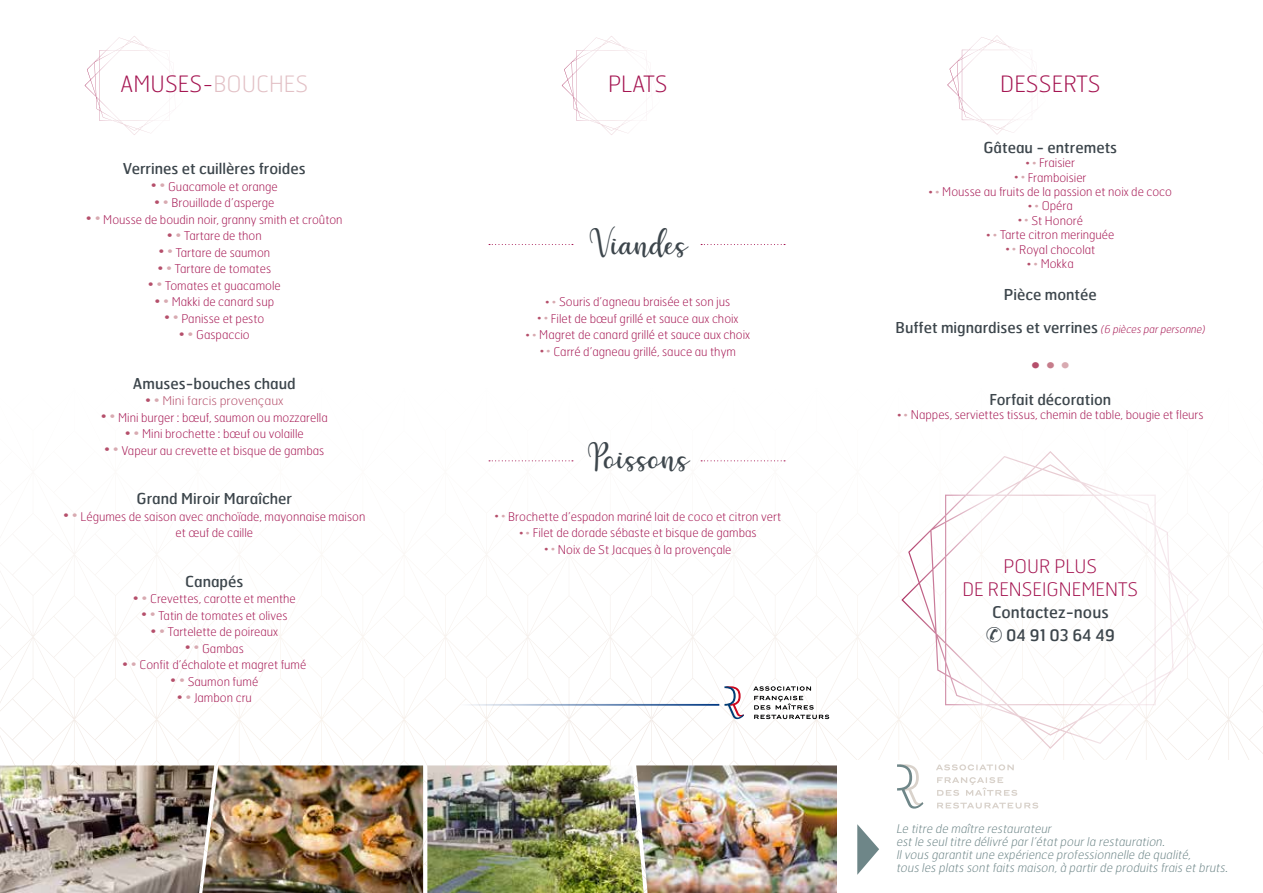
<style>
.page{position:relative;width:1263px;height:893px;background:#fff}
.page>*{position:absolute;margin:0;border:0;box-sizing:border-box;transform-origin:0 0}
.t1{font:36px "Hello";color:#3d464c}
.t2{font:100 22.5px "Hermes";color:#a51652}
.t3{font:100 21px "Hermes";color:#b54f6b;scale:1.08 1}
.t4{font:100 18.75px/22.6px "Hermes";color:#a51652;text-align:center}
.t5{font:16.05px/22.6px "Hermes";color:#3d464c}
.t6{font:15px/32.4px "Hermes";color:#3d464c;text-align:center}
.t7{font:100 12px/16.5px "Hermes";color:#a51652;text-align:center}
.t8{font:italic 100 12px/12.8px "Hermes";color:#6e8688}
.t9{font:100 12px "Hermes";color:#b54f6b;scale:1.1 1}
.s1{color:#e2c0c5}
.s2{color:#b54f6b}
.s3{color:#d8aab1}
.s4{font-size:9px;color:#b54f6b}
.s5{font-size:9px;color:#d8aab1}
.s6{font-weight:100;font-style:italic;font-size:10.5px;color:#a51652}
.s7{color:#c67c8b}
</style>
<div class="page">
<svg style="left:0;top:460px;width:651px;height:424px"></svg>
<svg style="left:651px;top:460px;width:612px;height:305px"></svg>
<svg style="left:85px;top:36px;width:91px;height:99px"></svg>
<svg style="left:489px;top:244px;width:84px;height:1px"></svg>
<svg style="left:489px;top:460px;width:84px;height:1px"></svg>
<svg style="left:701px;top:244px;width:84px;height:1px"></svg>
<svg style="left:701px;top:460px;width:84px;height:1px"></svg>
<svg style="left:562px;top:36px;width:90px;height:99px"></svg>
<svg style="left:724px;top:686px;width:20px;height:33px"></svg>
<svg style="left:753px;top:686px;width:76px;height:33px"></svg>
<hr style="left:459px;top:704px;width:260px;height:2px;background:#003882">
<img style="left:0;top:765px;width:202px;height:128px">
<img style="left:202px;top:765px;width:221px;height:128px">
<img style="left:427px;top:765px;width:209px;height:128px">
<img style="left:636px;top:765px;width:201px;height:128px">
<svg style="left:901px;top:451px;width:298px;height:298px"></svg>
<div style="left:838px;top:761px;width:425px;height:132px;background:#fff"></div>
<svg style="left:897px;top:764px;width:26px;height:45px"></svg>
<svg style="left:937px;top:802px;width:101px;height:7px"></svg>
<svg style="left:937px;top:777px;width:80px;height:19px"></svg>
<svg style="left:936px;top:764px;width:78px;height:6px"></svg>
<svg style="left:857px;top:824px;width:22px;height:51px"></svg>
<svg style="left:947px;top:35px;width:91px;height:100px"></svg>
<svg style="left:986px;top:627px;width:16px;height:16px"></svg>
<h2 class="t2" style="left:120px;top:69px;width:190px">AMUSES-<span class="s1">BOUCHES</span></h2>
<p class="t6" style="left:123px;top:152px;width:184px">Verrines et cuillères froides</p>
<p class="t7" style="left:151px;top:178px;width:129px"><span class="s2">•</span> <span class="s3">•</span> Guacamole et orange</p>
<p class="t7" style="left:154px;top:194px;width:122px"><span class="s2">•</span> <span class="s3">•</span> Brouillade d’asperge</p>
<p class="t7" style="left:86px;top:211px;width:258px"><span class="s2">•</span> <span class="s3">•</span> Mousse de boudin noir, granny smith et croûton</p>
<p class="t7" style="left:167px;top:227px;width:96px"><span class="s2">•</span> <span class="s3">•</span> Tartare de thon</p>
<p class="t7" style="left:158px;top:244px;width:113px"><span class="s2">•</span> <span class="s3">•</span> Tartare de saumon</p>
<p class="t7" style="left:157px;top:260px;width:115px"><span class="s2">•</span> <span class="s3">•</span> Tartare de tomates</p>
<p class="t7" style="left:148px;top:277px;width:134px"><span class="s2">•</span> <span class="s3">•</span> Tomates et guacamole</p>
<p class="t7" style="left:154px;top:293px;width:121px"><span class="s2">•</span> <span class="s3">•</span> Makki de canard sup</p>
<p class="t7" style="left:164px;top:310px;width:102px"><span class="s2">•</span> <span class="s3">•</span> Panisse et pesto</p>
<p class="t7" style="left:179px;top:326px;width:72px"><span class="s2">•</span> <span class="s3">•</span> Gaspaccio</p>
<p class="t6" style="left:133px;top:367px;width:164px">Amuses-bouches chaud</p>
<p class="t9" style="left:145px;top:393px;width:127px">• <span class="s3">•</span> Mini farcis provençaux</p>
<p class="t7" style="left:101px;top:409px;width:228px"><span class="s2">•</span> <span class="s3">•</span> Mini burger : bœuf, saumon ou mozzarella</p>
<p class="t7" style="left:125px;top:425px;width:180px"><span class="s2">•</span> <span class="s3">•</span> Mini brochette : bœuf ou volaille</p>
<p class="t7" style="left:104px;top:442px;width:222px"><span class="s2">•</span> <span class="s3">•</span> Vapeur au crevette et bisque de gambas</p>
<p class="t6" style="left:137px;top:482px;width:157px">Grand Miroir Maraîcher</p>
<p class="t7" style="left:63px;top:508px;width:304px"><span class="s2">•</span> <span class="s3">•</span> Légumes de saison avec anchoïade, mayonnaise maison et œuf de caille</p>
<p class="t6" style="left:185px;top:565px;width:60px">Canapés</p>
<p class="t7" style="left:133px;top:590px;width:164px"><span class="s2">•</span> <span class="s3">•</span> Crevettes, carotte et menthe</p>
<p class="t7" style="left:141px;top:607px;width:148px"><span class="s2">•</span> <span class="s3">•</span> Tatin de tomates et olives</p>
<p class="t7" style="left:150px;top:623px;width:129px"><span class="s2">•</span> <span class="s3">•</span> Tartelette de poireaux</p>
<p class="t7" style="left:185px;top:640px;width:61px"><span class="s2">•</span> <span class="s3">•</span> Gambas</p>
<p class="t7" style="left:122px;top:656px;width:186px"><span class="s2">•</span> <span class="s3">•</span> Confit d’échalote et magret fumé</p>
<p class="t7" style="left:170px;top:673px;width:89px"><span class="s2">•</span> <span class="s3">•</span> Saumon fumé</p>
<p class="t7" style="left:177px;top:689px;width:77px"><span class="s2">•</span> <span class="s3">•</span> Jambon cru</p>
<h2 class="t2" style="left:608px;top:69px;width:61px">PLATS</h2>
<h1 class="t1" style="left:588px;top:225px;width:101px">Viandes</h1>
<p class="t7" style="left:545px;top:293px;width:187px"><span class="s4">•</span> <span class="s5">•</span> Souris d’agneau braisée et son jus</p>
<p class="t7" style="left:537px;top:310px;width:203px"><span class="s4">•</span> <span class="s5">•</span> Filet de bœuf grillé et sauce aux choix</p>
<p class="t7" style="left:526px;top:326px;width:226px"><span class="s4">•</span> <span class="s5">•</span> Magret de canard grillé et sauce aux choix</p>
<p class="t7" style="left:540px;top:343px;width:198px"><span class="s4">•</span> <span class="s5">•</span> Carré d’agneau grillé, sauce au thym</p>
<h1 class="t1" style="left:586px;top:439px;width:104px">Poissons</h1>
<p class="t7" style="left:495px;top:508px;width:288px"><span class="s4">•</span> <span class="s5">•</span> Brochette d’espadon mariné lait de coco et citron vert</p>
<p class="t7" style="left:519px;top:524px;width:239px"><span class="s4">•</span> <span class="s5">•</span> Filet de dorade sébaste et bisque de gambas</p>
<p class="t7" style="left:544px;top:541px;width:189px"><span class="s4">•</span> <span class="s5">•</span> Noix de St Jacques à la provençale</p>
<h2 class="t2" style="left:1000px;top:69px;width:102px">DESSERTS</h2>
<p class="t6" style="left:983px;top:131px;width:135px">Gâteau - entremets</p>
<p class="t7" style="left:1025px;top:154px;width:51px"><span class="s4">•</span> <span class="s5">•</span> Fraisier</p>
<p class="t7" style="left:1014px;top:169px;width:74px"><span class="s4">•</span> <span class="s5">•</span> Framboisier</p>
<p class="t7" style="left:929px;top:183px;width:245px"><span class="s4">•</span> <span class="s5">•</span> Mousse au fruits de la passion et noix de coco</p>
<p class="t7" style="left:1028px;top:197px;width:46px"><span class="s4">•</span> <span class="s5">•</span> Opéra</p>
<p class="t7" style="left:1018px;top:212px;width:67px"><span class="s4">•</span> <span class="s5">•</span> St Honoré</p>
<p class="t7" style="left:986px;top:226px;width:130px"><span class="s4">•</span> <span class="s5">•</span> Tarte citron meringuée</p>
<p class="t7" style="left:1005px;top:241px;width:92px"><span class="s4">•</span> <span class="s5">•</span> Royal chocolat</p>
<p class="t7" style="left:1027px;top:255px;width:48px"><span class="s4">•</span> <span class="s5">•</span> Mokka</p>
<p class="t6" style="left:895px;top:278px;width:313px">Pièce montée<br>Buffet mignardises et verrines <span class="s6">(6 pièces parpersonne)</span></p>
<h3 class="t3" style="left:1030px;top:352px;width:39px">• <span class="s7">•</span> <span class="s3">•</span></h3>
<p class="t6" style="left:989px;top:383px;width:123px">Forfait décoration</p>
<p class="t7" style="left:897px;top:406px;width:308px"><span class="s4">•</span> <span class="s5">•</span> Nappes, serviettes tissus, chemin de table, bougie et fleurs</p>
<h3 class="t4" style="left:962px;top:554px;width:177px">POUR PLUS<br>DE RENSEIGNEMENTS</h3>
<h3 class="t5" style="left:1006px;top:601px;width:110px;text-indent:-14px">Contactez-nous<br>04 91 03 64 49</h3>
<p class="t8" style="left:896px;top:822px;width:336px">Le titre de maître restaurateur<br>estle seultitre délivré parl’étatpourla restauration.<br>Ilvous garantitune expérience professionnelle de qualité,<br>tous les plats sontfaits maison,à partirde produits frais etbruts.</p>
</div>
